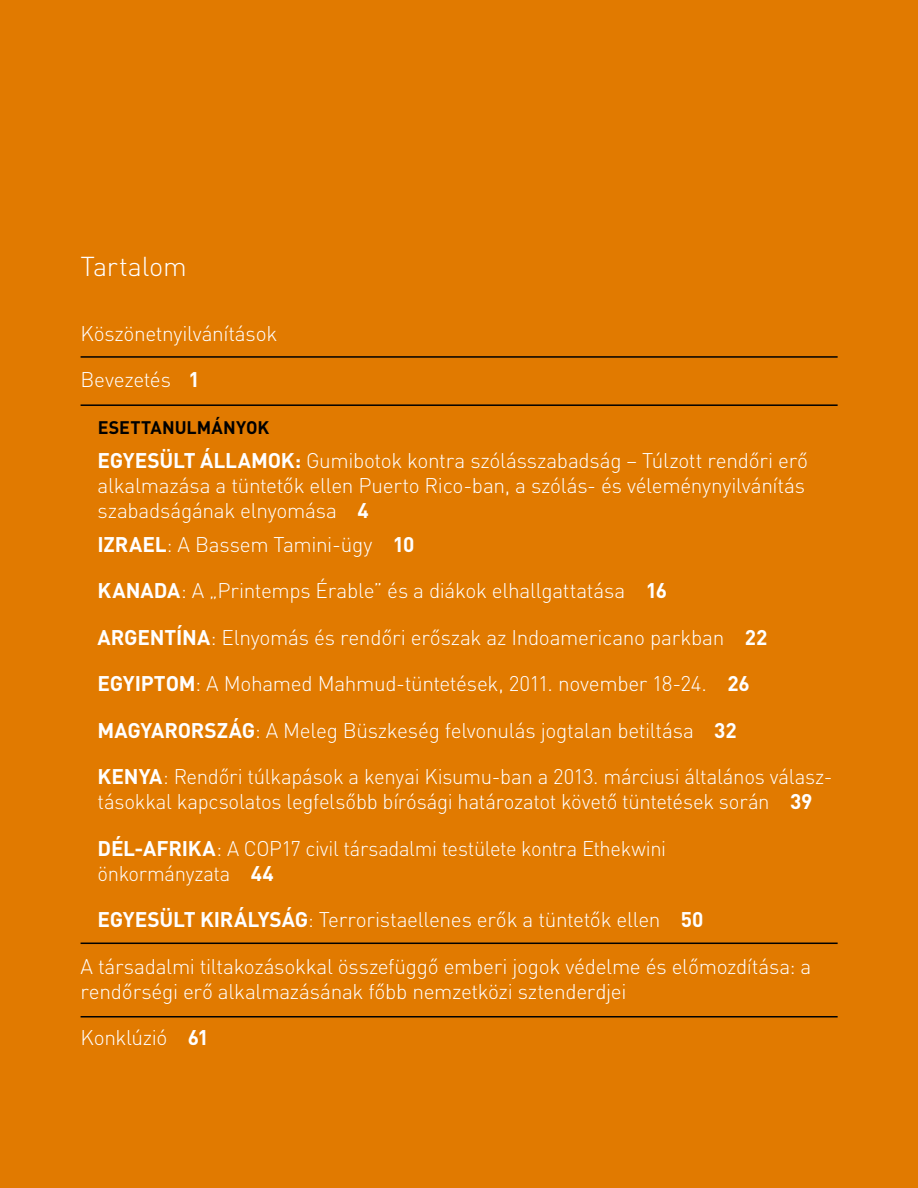
<style>
.page{position:relative;width:918px;height:1188px;background:#e17a00}
.page>*{position:absolute;margin:0;border:0;box-sizing:border-box;transform-origin:0 0}
.t1{font:300 27px "DIN Pro";letter-spacing:-.01em;color:#fff}
.t2{font:300 21px/25.2px "DIN Pro";letter-spacing:-.015em;color:#fff}
.t3{font:700 18px "DIN Pro";letter-spacing:.01em;color:#000}
.s1{font-weight:700}
</style>
<div class="page">
<hr style="left:81px;top:356px;width:757px;height:2px;background:#000">
<hr style="left:81px;top:404px;width:757px;height:2px;background:#000">
<hr style="left:81px;top:943px;width:757px;height:1px;background:#000">
<hr style="left:81px;top:1016px;width:757px;height:2px;background:#000">
<p class="t1" style="left:81px;top:246px;width:108px">Tartalom</p>
<p class="t2" style="left:81px;top:319px;width:198px">Köszönetnyilvánítások</p>
<p class="t2" style="left:81px;top:365px;width:121px">Bevezetés <span class="s1">1</span></p>
<p class="t3" style="left:98px;top:412px;width:173px">ESETTANULMÁNYOK</p>
<p class="t2" style="left:98px;top:446px;width:712px"><span class="s1">EGYESÜLT ÁLLAMOK:</span> Gumibotok kontra szólásszabadság – Túlzott rendőri erő alkalmazása a tüntetők ellen Puerto Rico-ban, a szólás- és véleménynyilvánítás szabadságának elnyomása <span class="s1">4</span></p>
<p class="t2" style="left:98px;top:530px;width:318px"><span class="s1">IZRAEL</span>: A Bassem Tamini-ügy <span class="s1">10</span></p>
<p class="t2" style="left:98px;top:576px;width:571px"><span class="s1">KANADA</span>: A „Printemps Érable” és a diákok elhallgattatása <span class="s1">16</span></p>
<p class="t2" style="left:98px;top:623px;width:671px"><span class="s1">ARGENTÍNA</span>: Elnyomás és rendőri erőszak az Indoamericano parkban <span class="s1">22</span></p>
<p class="t2" style="left:98px;top:669px;width:654px"><span class="s1">EGYIPTOM</span>: A Mohamed Mahmud-tüntetések, 2011. november 18-24. <span class="s1">26</span></p>
<p class="t2" style="left:98px;top:716px;width:641px"><span class="s1">MAGYARORSZÁG</span>: A Meleg Büszkeség felvonulás jogtalan betiltása <span class="s1">32</span></p>
<p class="t2" style="left:98px;top:762px;width:737px"><span class="s1">KENYA</span>: Rendőri túlkapások a kenyai Kisumu-ban a 2013. márciusi általános válasz&shy;tásokkal kapcsolatos legfelsőbb bírósági határozatot követő tüntetések során <span class="s1">39</span></p>
<p class="t2" style="left:98px;top:834px;width:570px"><span class="s1">DÉL-AFRIKA</span>: A COP17 civil társadalmi testülete kontra Ethekwini önkormányzata <span class="s1">44</span></p>
<p class="t2" style="left:98px;top:905px;width:607px"><span class="s1">EGYESÜLT KIRÁLYSÁG</span>: Terroristaellenes erők a tüntetők ellen <span class="s1">50</span></p>
<p class="t2" style="left:81px;top:952px;width:732px">A társadalmi tiltakozásokkal összefüggő emberi jogok védelme és előmozdítása: a rendőrségi erő alkalmazásának főbb nemzetközi sztenderdjei</p>
<p class="t2" style="left:81px;top:1023px;width:130px">Konklúzió <span class="s1">61</span></p>
</div>
